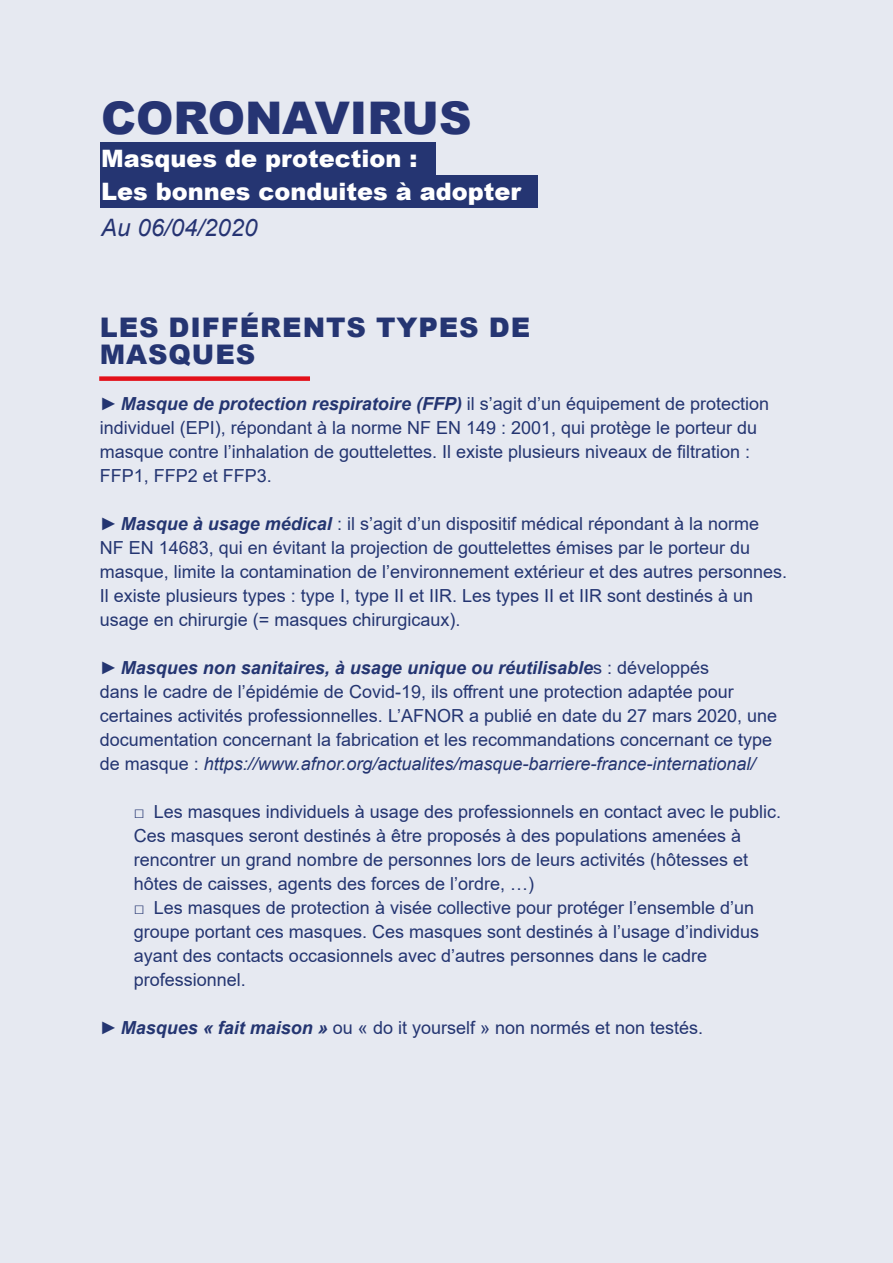
<style>
.page{position:relative;width:893px;height:1263px;background:#e6e9f1}
.page>*{position:absolute;margin:0;border:0;box-sizing:border-box;transform-origin:0 0}
.t1{font:900 45px "Arial";color:#263473}
.t2{font:900 27px/27px "Arial";letter-spacing:.035em;color:#253572}
.t3{font:900 24px/33px "Arial";color:#fff}
.t4{font:italic 24px "Arial";color:#263473}
.t5{font:18px/24px "Arial";color:#243571}
.s1{font-weight:700;font-style:italic}
.s2{font-style:italic}
</style>
<div class="page">
<div style="left:99px;top:376px;width:211px;height:5px;background:#e3101a"></div>
<div style="left:100px;top:142px;width:335px;height:33px;background:#253572"></div>
<div style="left:100px;top:175px;width:437px;height:33px;background:#253572"></div>
<h1 class="t1" style="left:101px;top:85px;width:372px">CORONAVIRUS</h1>
<h3 class="t3" style="left:101px;top:141px;width:422px">Masques de protection :<br>Les bonnes conduites à adopter</h3>
<h3 class="t4" style="left:101px;top:212px;width:158px">Au 06/04/2020</h3>
<h2 class="t2" style="left:100px;top:313px;width:432px">LES DIFFÉRENTS TYPES DE<br>MASQUES</h2>
<p class="t5" style="left:100px;top:391px;width:671px">► <span class="s1">Masque de protection respiratoire (FFP)</span> il s’agit d’un équipement de protection individuel (EPI), répondant à la norme NF EN 149 : 2001, qui protège le porteur du masque contre l’inhalation de gouttelettes. Il existe plusieurs niveaux de filtration :<br>FFP1, FFP2 et FFP3.</p>
<p class="t5" style="left:100px;top:511px;width:689px">► <span class="s1">Masque à usage médical</span> : il s’agit d’un dispositif médical répondant à la norme NF EN 14683, qui en évitant la projection de gouttelettes émises par le porteur du masque, limite la contamination de l’environnement extérieur et des autres personnes.<br>Il existe plusieurs types : type I, type II et IIR. Les types II et IIR sont destinés à un usage en chirurgie (= masques chirurgicaux).</p>
<p class="t5" style="left:100px;top:655px;width:679px">► <span class="s1">Masques non sanitaires, à usage unique ou réutilisable</span>s : développés<br>dans le cadre de l’épidémie de Covid-19, ils offrent une protection adaptée pour certaines activités professionnelles. L’AFNOR a publié en date du 27 mars 2020, une documentation concernant la fabrication et les recommandations concernant ce type de masque : <span class="s2">https://www.afnor.org/actualites/masque-barriere-france-international/</span></p>
<p class="t5" style="left:134px;top:799px;width:649px">□ Les masques individuels à usage des professionnels en contact avec le public.<br>Ces masques seront destinés à être proposés à des populations amenées à rencontrer un grand nombre de personnes lors de leurs activités (hôtesses et hôtes de caisses, agents des forces de l’ordre, …)</p>
<p class="t5" style="left:134px;top:895px;width:627px">□ Les masques de protection à visée collective pour protéger l’ensemble d’un groupe portant ces masques. Ces masques sont destinés à l’usage d’individus ayant des contacts occasionnels avec d’autres personnes dans le cadre professionnel.</p>
<p class="t5" style="left:100px;top:1015px;width:605px">► <span class="s1">Masques « fait maison »</span> ou « do it yourself » non normés et non testés.</p>
</div>
